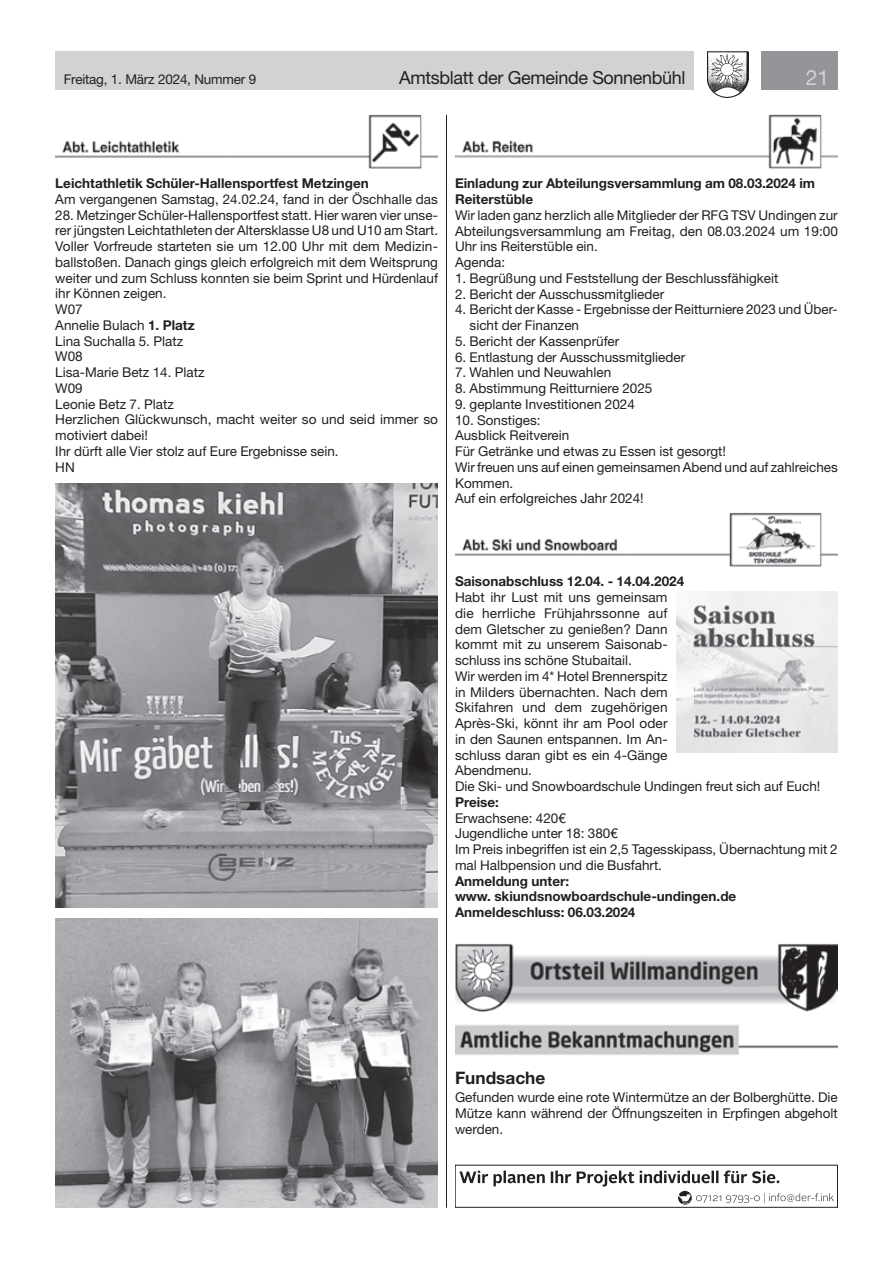
<style>
.page{position:relative;width:893px;height:1263px;background:#fff}
.page>*{position:absolute;margin:0;border:0;box-sizing:border-box;transform-origin:0 0}
.t1{font:21px "Helvetica Neue LT Std";color:#d1d2d4}
.t2{font:18px "Helvetica Neue LT Std";letter-spacing:-.02em;color:#231f20}
.t3{font:700 17.25px "Helvetica Neue LT Std";color:#231f20}
.t4{font:13.5px/15.8px "Helvetica Neue LT Std";color:#231f20}
.t5{font:700 13.5px/15.8px "Helvetica Neue LT Std";color:#231f20}
.s1{font-weight:700}
</style>
<div class="page">
<div style="left:55px;top:51px;width:639px;height:38px;background:#d1d2d4"></div>
<div style="left:761px;top:51px;width:77px;height:38px;background:#939598"></div>
<img style="left:707px;top:51px;width:41px;height:47px">
<img style="left:55px;top:115px;width:383px;height:53px">
<img style="left:55px;top:483px;width:383px;height:424px">
<img style="left:55px;top:919px;width:383px;height:288px">
<img style="left:455px;top:115px;width:383px;height:53px">
<img style="left:455px;top:513px;width:383px;height:53px">
<img style="left:455px;top:944px;width:383px;height:67px">
<img style="left:455px;top:1024px;width:383px;height:31px">
<hr style="left:446px;top:115px;width:1px;height:1093px;background:#231f20">
<img style="left:676px;top:591px;width:162px;height:162px">
<svg style="left:459px;top:1170px;width:375px;height:34px"></svg>
<p class="t4" style="left:64px;top:71px;width:194px">Freitag, 1. März 2024, Nummer 9</p>
<h2 class="t2" style="left:399px;top:67px;width:288px">Amtsblatt der Gemeinde Sonnenbühl</h2>
<h1 class="t1" style="left:806px;top:65px;width:25px">21</h1>
<p class="t5" style="left:55px;top:175px;width:315px">Leichtathletik Schüler-Hallensportfest Metzingen</p>
<p class="t4" style="left:55px;top:191px;width:384px">Am vergangenen Samstag, 24.02.24, fand in der Öschhalle das</p>
<p class="t4" style="left:55px;top:207px;width:384px">28. Metzinger Schüler-Hallensportfest statt. Hier waren vier unse&shy;rer jüngsten Leichtathleten der Altersklasse U8 und U10 am Start.<br>Voller Vorfreude starteten sie um 12.00 Uhr mit dem Medizin&shy;ballstoßen. Danach gings gleich erfolgreich mit dem Weitsprung weiter und zum Schluss konnten sie beim Sprint und Hürdenlauf ihr Können zeigen.<br>W07<br>Annelie Bulach <span class="s1">1. Platz<br></span>Lina Suchalla 5. Platz<br>W08<br>Lisa-Marie Betz 14. Platz<br>W09<br>Leonie Betz 7. Platz<br>Herzlichen Glückwunsch, macht weiter so und seid immer so motiviert dabei!<br>Ihr dürft alle Vier stolz auf Eure Ergebnisse sein.<br>HN</p>
<p class="t5" style="left:455px;top:175px;width:362px">Einladung zur Abteilungsversammlung am 08.03.2024 im<br>Reiterstüble</p>
<p class="t4" style="left:455px;top:207px;width:384px">Wir laden ganz herzlich alle Mitglieder der RFG TSV Undingen zur Abteilungsversammlung am Freitag, den 08.03.2024 um 19:00<br>Uhr ins Reiterstüble ein.<br>Agenda:</p>
<p class="t4" style="left:455px;top:270px;width:325px">1. Begrüßung und Feststellung der Beschlussfähigkeit</p>
<p class="t4" style="left:455px;top:286px;width:211px">2. Bericht der Ausschussmitglieder</p>
<p class="t4" style="left:470px;top:301px;width:370px;text-indent:-15px">4. Bericht der Kasse - Ergebnisse der Reitturniere 2023 und Über&shy;sicht der Finanzen</p>
<p class="t4" style="left:455px;top:333px;width:166px">5. Bericht der Kassenprüfer</p>
<p class="t4" style="left:455px;top:349px;width:232px">6. Entlastung der Ausschussmitglieder</p>
<p class="t4" style="left:455px;top:364px;width:158px">7. Wahlen und Neuwahlen</p>
<p class="t4" style="left:455px;top:380px;width:199px">8. Abstimmung Reitturniere 2025</p>
<p class="t4" style="left:455px;top:396px;width:181px">9. geplante Investitionen 2024</p>
<p class="t4" style="left:455px;top:412px;width:384px">10. Sonstiges:<br>Ausblick Reitverein<br>Für Getränke und etwas zu Essen ist gesorgt!<br>Wir freuen uns auf einen gemeinsamen Abend und auf zahlreiches<br>Kommen.<br>Auf ein erfolgreiches Jahr 2024!</p>
<p class="t5" style="left:455px;top:573px;width:231px">Saisonabschluss 12.04. - 14.04.2024</p>
<p class="t4" style="left:455px;top:589px;width:367px">Habt ihr Lust mit uns gemeinsam<br>die herrliche Frühjahrssonne auf<br>dem Gletscher zu genießen? Dann<br>kommt mit zu unserem Saisonab-<br>schluss ins schöne Stubaitail.<br>Wir werden im 4* Hotel Brennerspitz<br>in Milders ü bernachten. Nach dem<br>Skifahren und dem zugehörigen<br>Après-Ski, könnt ihr am Pool oder<br>in den Saunen entspannen. Im An-<br>schluss daran gibt es ein 4-Gänge<br>Abendmenu.<br>Die Ski- und Snowboardschule Undingen freut sich auf Euch!</p>
<p class="t5" style="left:455px;top:794px;width:45px">Preise:</p>
<p class="t4" style="left:455px;top:810px;width:384px">Erwachsene: 420€<br>Jugendliche unter 18: 380€<br>Im Preis inbegriffen ist ein 2,5 Tagesskipass, Übernachtung mit 2 mal Halbpension und die Busfahrt.</p>
<p class="t5" style="left:455px;top:872px;width:283px">Anmeldung unter:<br>www. skiundsnowboardschule-undingen.de<br>Anmeldeschluss: 06.03.2024</p>
<p class="t3" style="left:455px;top:1067px;width:92px">Fundsache</p>
<p class="t4" style="left:455px;top:1089px;width:384px;text-align:justify">Gefunden wurde eine rote Wintermütze an der Bolberghütte. Die Mütze kann während der Öffnungszeiten in Erpfingen abgeholt werden.</p>
</div>
